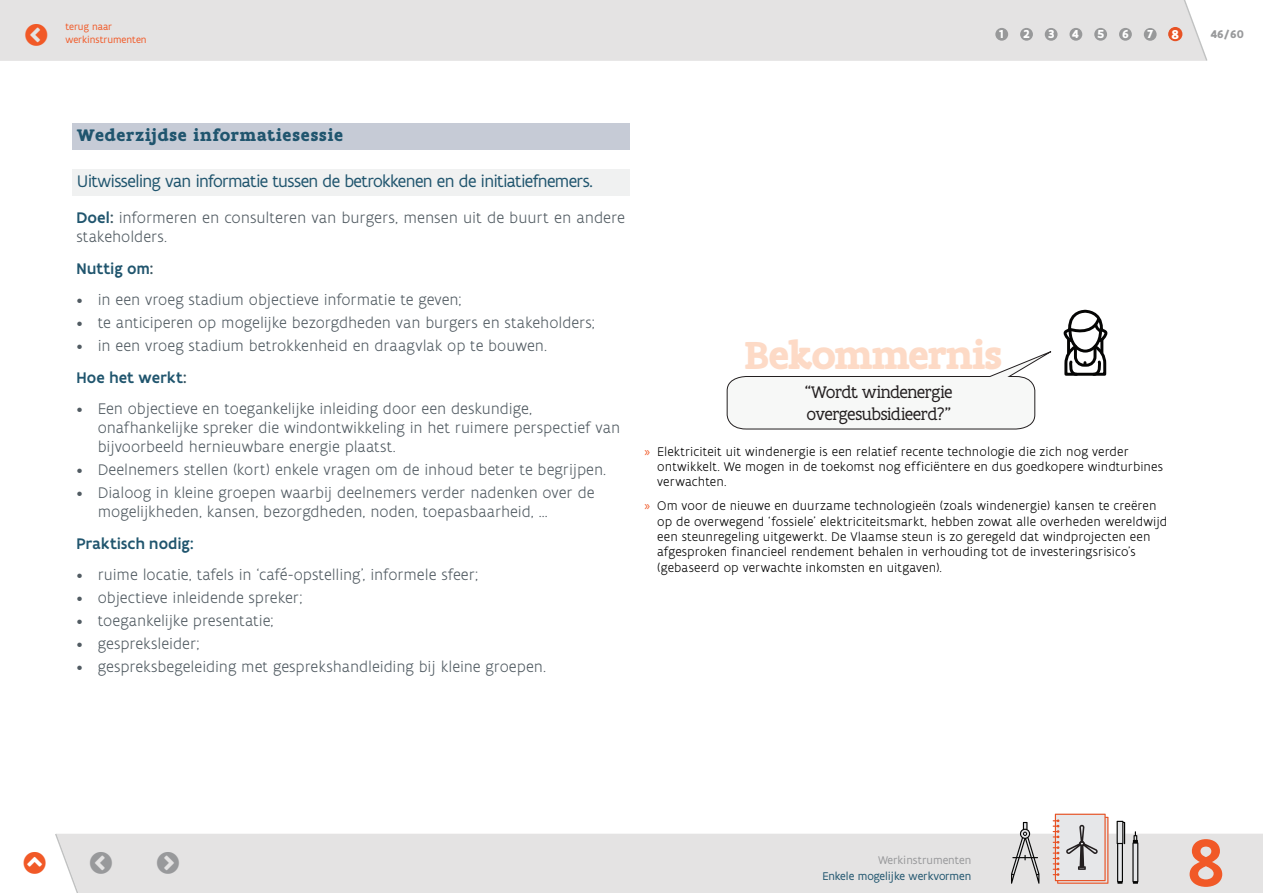
<style>
.page{position:relative;width:1263px;height:893px;background:#fff}
.page>*{position:absolute;margin:0;border:0;box-sizing:border-box;transform-origin:0 0}
.t1{font:500 72px "Flanders Art Sans";color:#f15927}
.Bekommernis{font:700 42px "Flanders Art Serif";letter-spacing:-.03em;color:#fddac6}
.Chapter_INTRO{font:18px "Flanders Art Sans";letter-spacing:-.035em;color:#20556e}
.MYTHE_-_title{font:18px/21.6px "Flanders Art Serif";letter-spacing:-.03em;color:#231f20}
.TOOL_-_title{font:700 18px "Flanders Art Serif";letter-spacing:.04em;color:#20556e}
.Text{font:300 16.5px/18.8px "Flanders Art Sans";letter-spacing:-.005em;color:#515b62}
.Text-2{font:500 16.5px "Flanders Art Sans";letter-spacing:.01em;color:#20556e}
.t2{font:300 13.5px/15.5px "Flanders Art Sans";letter-spacing:.005em;color:#000}
.t3{font:700 12.45px "Flanders Art Sans";color:#fff}
.pagination-subtitle{font:12px "Flanders Art Sans";color:#20556e}
.pagination-title-gre{font:12px "Flanders Art Sans";color:#98999b}
.t4{font:700 12px "Flanders Art Sans";color:#98999b}
.t5{font:10.5px/12.6px "Flanders Art Sans";color:#f15927}
.s1{font-size:13.8px}
.s2{font-weight:500;color:#20556e}
.s3{font-weight:500;color:#3b5661}
.s4{color:#3b5661}
.s5{font-family:"Myriad Pro";font-weight:400;color:#f15927}
</style>
<div class="page">
<div style="left:112px;top:834px;width:1151px;height:59px;background:#e4e3e3"></div>
<div style="left:0;top:0;width:1172px;height:61px;background:#e4e3e3"></div>
<div style="left:995px;top:28px;width:13px;height:13px;background:#98999a;border-radius:50%"></div>
<div style="left:1020px;top:28px;width:13px;height:13px;background:#98999a;border-radius:50%"></div>
<div style="left:1045px;top:28px;width:12px;height:13px;background:#98999a;border-radius:50%"></div>
<div style="left:1069px;top:28px;width:13px;height:13px;background:#98999a;border-radius:50%"></div>
<div style="left:1094px;top:28px;width:13px;height:13px;background:#98999a;border-radius:50%"></div>
<div style="left:1119px;top:28px;width:13px;height:13px;background:#98999a;border-radius:50%"></div>
<div style="left:1144px;top:28px;width:12px;height:13px;background:#98999a;border-radius:50%"></div>
<div style="left:1168px;top:28px;width:13px;height:13px;background:#e3bfb4;border-radius:50%"></div>
<div style="left:1168px;top:27px;width:14px;height:14px;background:#e85224;border-radius:50%"></div>
<svg style="left:1172px;top:0;width:36px;height:61px"></svg>
<svg style="left:1053px;top:814px;width:55px;height:70px;background:#d8c7c3"></svg>
<svg style="left:1116px;top:821px;width:9px;height:63px"></svg>
<svg style="left:1132px;top:831px;width:6px;height:53px"></svg>
<svg style="left:1011px;top:822px;width:28px;height:62px;background:#c1c1c1"></svg>
<div style="left:72px;top:123px;width:557px;height:27px;background:#c6cbd6"></div>
<div style="left:72px;top:170px;width:557px;height:26px;background:#f0f1f1"></div>
<svg style="left:726px;top:311px;width:382px;height:119px"></svg>
<div style="left:276px;top:855px;width:695px;height:12px;background:#e4e3e3"></div>
<div style="left:605px;top:871px;width:366px;height:12px;background:#e4e3e3"></div>
<svg style="left:55px;top:833px;width:57px;height:60px"></svg>
<svg style="left:157px;top:851px;width:22px;height:22px"></svg>
<svg style="left:26px;top:23px;width:21px;height:23px"></svg>
<p class="t5" style="left:65px;top:21px;width:83px">terug naar werkinstrumenten</p>
<p class="t4" style="left:1210px;top:27px;width:35px">46/60</p>
<p class="t3" style="left:999px;top:26px;width:6px">1</p>
<p class="t3" style="left:1023px;top:26px;width:8px">2</p>
<p class="t3" style="left:1048px;top:26px;width:8px">3</p>
<p class="t3" style="left:1072px;top:26px;width:8px">4</p>
<p class="t3" style="left:1097px;top:26px;width:9px">5</p>
<p class="t3" style="left:1122px;top:26px;width:8px">6</p>
<p class="t3" style="left:1147px;top:26px;width:7px">7</p>
<p class="t3" style="left:1171px;top:26px;width:9px">8<span class="s1">8</span></p>
<p class="TOOL_-_title" style="left:77px;top:124px;width:268px">Wederzijdse informatiesessie</p>
<p class="Chapter_INTRO" style="left:77px;top:170px;width:518px">Uitwisseling van informatie tussen de betrokkenen en de initiatiefnemers.</p>
<p class="Text" style="left:77px;top:209px;width:550px"><span class="s2">Doel</span><span class="s3">:</span> informeren en consulteren van burgers, mensen uit de buurt en andere stakeholders.</p>
<p class="Text-2" style="left:77px;top:258px;width:78px">Nuttig om<span class="s4">:</span></p>
<p class="Text" style="left:77px;top:291px;width:386px">• in een vroeg stadium objectieve informatie te geven;</p>
<p class="Text" style="left:77px;top:314px;width:520px">• te anticiperen op mogelijke bezorgdheden van burgers en stakeholders;</p>
<p class="Text" style="left:77px;top:337px;width:472px">• in een vroeg stadium betrokkenheid en draagvlak op te bouwen.</p>
<p class="Text-2" style="left:77px;top:367px;width:112px">Hoe het werkt<span class="s4">:</span></p>
<p class="Text" style="left:98px;top:400px;width:524px;text-indent:-21px">• Een objectieve en toegankelijke inleiding door een deskundige, onafhankelijke spreker die windontwikkeling in het ruimere perspectief van bijvoorbeeld hernieuwbare energie plaatst.</p>
<p class="Text" style="left:77px;top:461px;width:531px">• Deelnemers stellen (kort) enkele vragen om de inhoud beter te begrijpen.</p>
<p class="Text" style="left:98px;top:484px;width:498px;text-indent:-21px">• Dialoog in kleine groepen waarbij deelnemers verder nadenken over de mogelijkheden, kansen, bezorgdheden, noden, toepasbaarheid, …</p>
<p class="Text-2" style="left:77px;top:533px;width:119px">Praktisch nodig:</p>
<p class="Text" style="left:77px;top:566px;width:403px">• ruime locatie, tafels in ‘café-opstelling’, informele sfeer;</p>
<p class="Text" style="left:77px;top:589px;width:227px">• objectieve inleidende spreker;</p>
<p class="Text" style="left:77px;top:612px;width:199px">• toegankelijke presentatie;</p>
<p class="Text" style="left:77px;top:635px;width:124px">• gespreksleider;</p>
<p class="Text" style="left:77px;top:658px;width:471px">• gespreksbegeleiding met gesprekshandleiding bij kleine groepen.</p>
<p class="Bekommernis" style="left:744px;top:329px;width:259px">Bekommernis</p>
<p class="MYTHE_-_title" style="left:805px;top:382px;width:149px">“Wordt windenergie overgesubsidieerd?”</p>
<p class="t2" style="left:657px;top:444px;width:507px;text-indent:-13px"><span class="s5">»</span> Elektriciteit uit windenergie is een relatief recente technologie die zich nog verder ontwikkelt. We mogen in de toekomst nog efficiëntere en dus goedkopere windturbines verwachten.</p>
<p class="t2" style="left:657px;top:499px;width:512px;text-indent:-13px"><span class="s5">»</span> Om voor de nieuwe en duurzame technologieën (zoals windenergie) kansen te creëren op de overwegend ‘fossiele’ elektriciteitsmarkt, hebben zowat alle overheden wereldwijd een steunregeling uitgewerkt. De Vlaamse steun is zo geregeld dat windprojecten een afgesproken financieel rendement behalen in verhouding tot de investeringsrisico’s (gebaseerd op verwachte inkomsten en uitgaven).</p>
<p class="pagination-title-gre" style="left:878px;top:853px;width:95px">Werkinstrumenten</p>
<p class="pagination-subtitle" style="left:822px;top:869px;width:150px">Enkele mogelijke werkvormen</p>
<h1 class="t1" style="left:1187px;top:818px;width:39px">8</h1>
</div>
